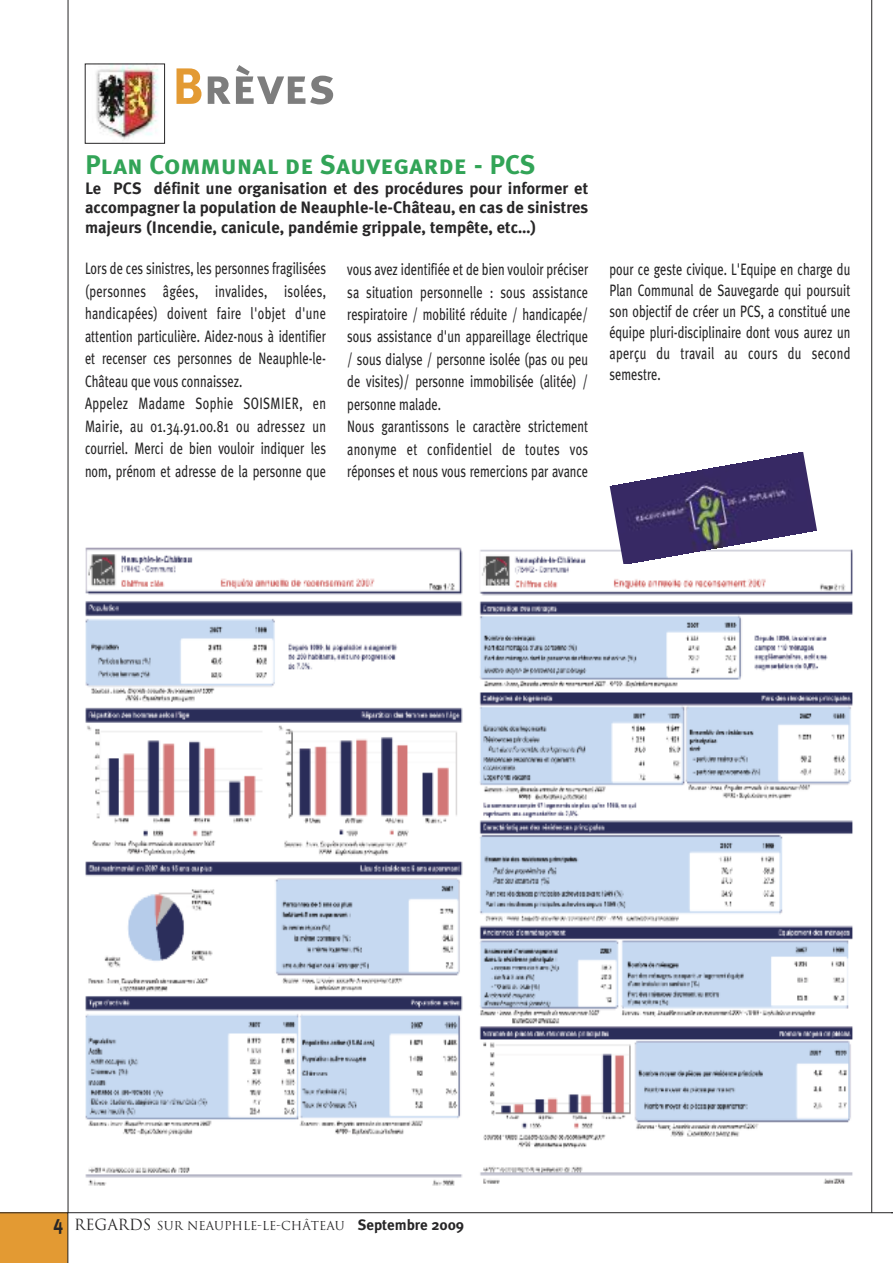
<style>
.page{position:relative;width:893px;height:1263px;background:#fff}
.page>*{position:absolute;margin:0;border:0;box-sizing:border-box;transform-origin:0 0}
.t1{font:51px "Meta Plus Bold Caps";color:#7d7d7d}
.t2{font:27px "Meta Plus Bold Caps";color:#32a457}
.t3{font:16.5px/22.5px "Meta Plus";color:#272627;scale:.75 1}
.t4{font:700 16.5px/19.5px "Meta Plus";color:#272627;text-align:justify}
.t5{font:12px "Trajan";color:#272627}
.s1{color:#e39a33}
.s2{font-family:"Meta Plus";font-weight:700;font-size:21px}
.s3{font-size:15px}
.s4{font-family:"Meta Plus";font-weight:700;font-size:15px}
</style>
<div class="page">
<div style="left:0;top:1212px;width:68px;height:51px;background:#e39a33"></div>
<hr style="left:68px;top:1212px;width:825px;height:1px;background:#272627">
<hr style="left:68px;top:0;width:1px;height:1213px;background:#272627">
<hr style="left:871px;top:0;width:1px;height:1213px;background:#272627">
<img style="left:96px;top:66px;width:63px;height:74px">
<img style="left:85px;top:547px;width:378px;height:639px">
<img style="left:479px;top:549px;width:374px;height:635px">
<img style="left:610px;top:453px;width:207px;height:111px">
<h1 class="t1" style="left:172px;top:56px;width:165px"><span class="s1">B</span>rèves</h1>
<h2 class="t2" style="left:85px;top:149px;width:452px">Plan Communal de Sauvegarde - PCS</h2>
<p class="t4" style="left:85px;top:178px;width:505px">Le PCS définit une organisation et des procédures pour informer et accompagner la population de Neauphle-le-Château, en cas de sinistres majeurs (Incendie, canicule, pandémie grippale, tempête, etc…)</p>
<p class="t3" style="left:85px;top:257px;width:323px">Lors de ces sinistres, les personnes fragilisées (personnes âgées, invalides, isolées, handicapées) doivent faire l'objet d'une attention particulière. Aidez-nous à identifier et recenser ces personnes de Neauphle-le-Château que vous connaissez.<br>Appelez Madame Sophie SOISMIER, en Mairie, au 01.34.91.00.81 ou adressez un courriel. Merci de bien vouloir indiquer les nom, prénom et adresse de la personne que</p>
<p class="t3" style="left:347px;top:258px;width:323px">vous avez identifiée et de bien vouloir préciser sa situation personnelle : sous assistance respiratoire / mobilité réduite / handicapée/ sous assistance d'un appareillage électrique / sous dialyse / personne isolée (pas ou peu de visites)/ personne immobilisée (alitée) / personne malade.<br>Nous garantissons le caractère strictement anonyme et confidentiel de toutes vos réponses et nous vous remercions par avance</p>
<p class="t3" style="left:609px;top:259px;width:323px;line-height:21px;text-align:justify">pour ce geste civique. L'Equipe en charge du Plan Communal de Sauvegarde qui poursuit son objectif de créer un PCS, a constitué une équipe pluri-disciplinaire dont vous aurez un aperçu du travail au cours du second semestre.</p>
<p class="t5" style="left:53px;top:1219px;width:412px"><span class="s2">4</span> <span class="s3">REGARDS</span> SUR NEAUPHLE-LE-CHÂTEAU <span class="s4">Septembre 2009</span></p>
</div>
